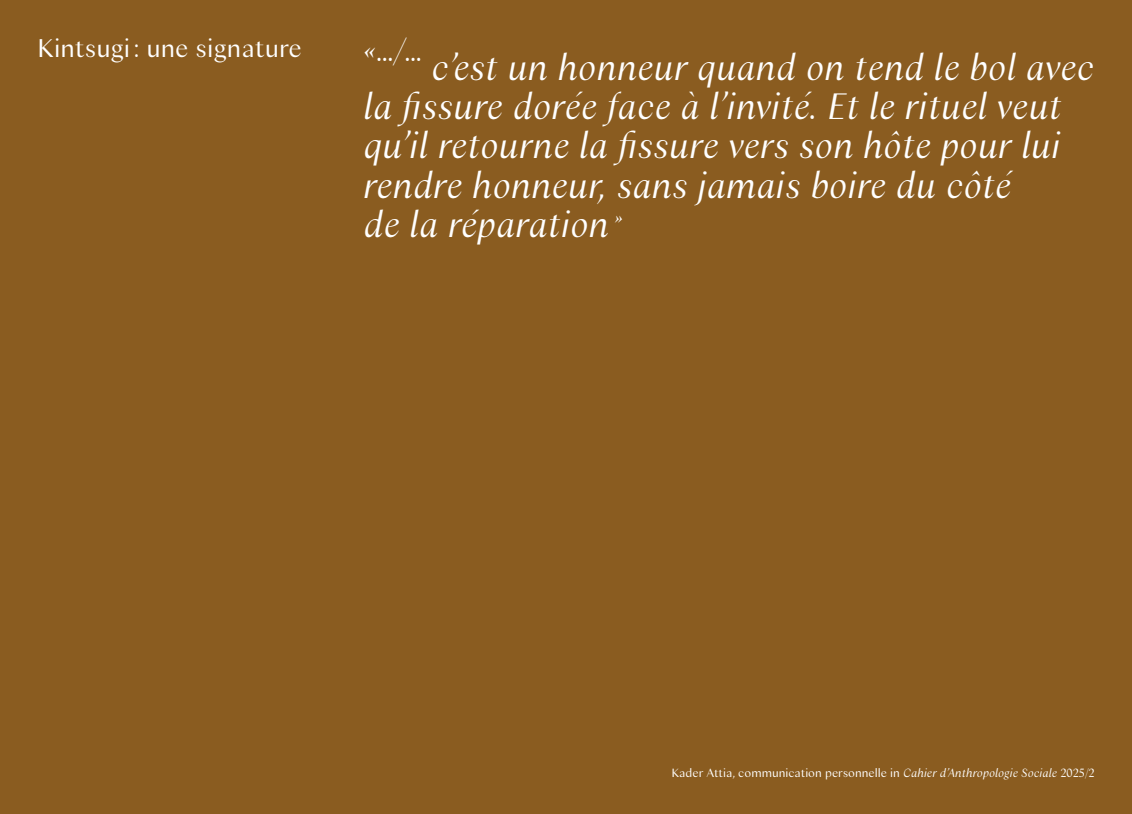
<style>
.page{position:relative;width:1132px;height:814px;background:#fff}
.page>*{position:absolute;margin:0;border:0;box-sizing:border-box;transform-origin:0 0}
.t1{font:italic 300 37.62px/39.4px "Columbia Sans";letter-spacing:-.005em;color:#fff}
.t2{font:italic 300 32.11px "Columbia Sans";color:#fff}
.t3{font:300 26.25px "Columbia Sans";color:#fff}
.t4{font:300 12.25px "Columbia Sans";color:#fff}
.s1{font-style:italic}
</style>
<div class="page">
<div style="left:0;top:0;width:1131px;height:814px;background:#8a5c20"></div>
<p class="t3" style="left:37px;top:31px;width:266px">Kintsugi : une signature</p>
<p class="t2" style="left:363px;top:30px;width:62px">«…/…</p>
<p class="t1" style="left:363px;top:48px;width:732px;text-indent:68px">c’est un honneur quand on tend le bol avec la fissure dorée face à l’invité. Et le rituel veut qu’il retourne la fissure vers son hôte pour lui rendre honneur, sans jamais boire du côté<br>de la réparation <sup>»</sup></p>
<p class="t4" style="left:671px;top:764px;width:424px">Kader Attia, communication personnelle in <span class="s1">Cahier d’Anthropologie Sociale</span> 2025/2</p>
</div>
